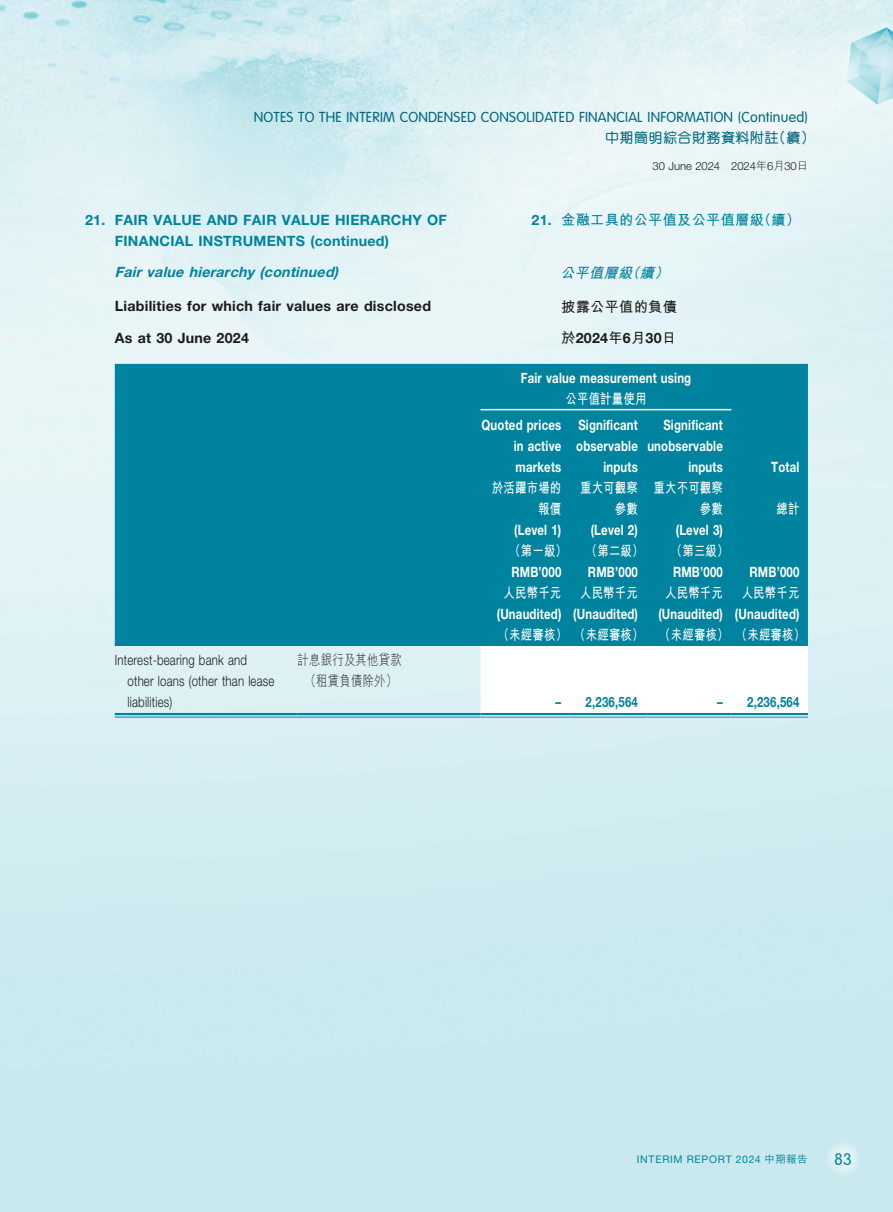
<style>
.page{position:relative;width:893px;height:1212px;background:#fff}
.page>*{position:absolute;margin:0;border:0;box-sizing:border-box;transform-origin:0 0}
.t1{font:300 16.5px "VAG Rounded Std";color:#00839e}
.t2{font:700 14.25px/21px "Helvetica Neue LT Pro";letter-spacing:.015em;color:#fff;text-align:right;scale:.8 1}
.t3{font:700 14.25px/21px "M Hei HK";letter-spacing:.015em;color:#fff;text-align:right;scale:.8 1}
.t4{font:300 14.25px "VAG Rounded Std";letter-spacing:.015em;color:#00647d}
.t5{font:700 14.25px/21px "Helvetica Neue LT Pro";letter-spacing:.015em;color:#00839e}
.t6{font:700 14.25px "Helvetica Neue LT Pro";letter-spacing:.015em;color:#1c1c1b}
.t7{font:300 14.25px/21px "Helvetica Neue LT Pro";letter-spacing:.015em;color:#1c1c1b;scale:.8 1}
.t8{font:italic 700 14.25px "Helvetica Neue LT Pro";color:#00839e}
.t9{font:700 14.25px "Helvetica Neue LT Pro";letter-spacing:.015em;color:#00839e;scale:.8 1}
.t10{font:700 14.25px "M Hei HK";letter-spacing:.015em;color:#00839e}
.t11{font:300 14.25px/21px "M Hei HK";letter-spacing:.015em;color:#1c1c1b;text-align:center;scale:.8 1}
.t12{font:500 14.25px "M Yuen HK";letter-spacing:.015em;color:#00647d}
.t13{font:italic 700 14.25px "M Hei HK";color:#00839e}
.t14{font:700 14.25px "M Hei HK";letter-spacing:.015em;color:#1c1c1b}
.t15{font:300 11.25px "Helvetica Neue LT Pro";letter-spacing:-.01em;color:#1c1c1b}
.t16{font:10.5px "Helvetica Neue LT Pro";letter-spacing:.065em;color:#00839e}
.s1{font-family:"M Hei HK"}
.s2{font-family:"Helvetica Neue LT Pro"}
.s3{font-family:"M Hei HK";font-weight:500}
</style>
<div class="page">
<img style="left:0;top:0;width:893px;height:1212px">
<div style="left:825px;top:1140px;width:36px;height:36px;background:linear-gradient(to right,#d9eff2,#daeff2);border-radius:50%"></div>
<div style="left:115px;top:364px;width:693px;height:280px;background:#00839e"></div>
<svg style="left:480px;top:646px;width:328px;height:71px"></svg>
<hr style="left:480px;top:409px;width:251px;height:1px;background:#fff">
<hr style="left:115px;top:644px;width:183px;height:2px;background:#00839e">
<hr style="left:298px;top:644px;width:182px;height:2px;background:#00839e">
<hr style="left:480px;top:644px;width:90px;height:2px;background:#00839e">
<hr style="left:570px;top:644px;width:76px;height:2px;background:#00839e">
<hr style="left:646px;top:644px;width:85px;height:2px;background:#00839e">
<hr style="left:731px;top:644px;width:77px;height:2px;background:#00839e">
<hr style="left:115px;top:713px;width:183px;height:2px;background:#00839e">
<hr style="left:115px;top:717px;width:183px;height:1px;background:#00839e">
<hr style="left:298px;top:713px;width:182px;height:2px;background:#00839e">
<hr style="left:298px;top:717px;width:182px;height:1px;background:#00839e">
<hr style="left:480px;top:713px;width:90px;height:2px;background:#00839e">
<hr style="left:480px;top:717px;width:90px;height:1px;background:#00839e">
<hr style="left:570px;top:713px;width:76px;height:2px;background:#00839e">
<hr style="left:570px;top:717px;width:76px;height:1px;background:#00839e">
<hr style="left:646px;top:713px;width:85px;height:2px;background:#00839e">
<hr style="left:646px;top:717px;width:85px;height:1px;background:#00839e">
<hr style="left:731px;top:713px;width:77px;height:2px;background:#00839e">
<hr style="left:731px;top:717px;width:77px;height:1px;background:#00839e">
<p class="t4" style="left:254px;top:109px;width:556px">NOTES TO THE INTERIM CONDENSED CONSOLIDATED FINANCIAL INFORMATION (Continued)</p>
<p class="t15" style="left:653px;top:159px;width:157px">30 June 2024 2024<span class="s1">年</span>6<span class="s1">月</span>30<span class="s1">日</span></p>
<p class="t12" style="left:605px;top:128px;width:212px">中期簡明綜合財務資料附註（續）</p>
<p class="t5" style="left:115px;top:209px;width:334px;text-indent:-30px">21. FAIR VALUE AND FAIR VALUE HIERARCHY OF<br>FINANCIAL INSTRUMENTS (continued)</p>
<p class="t8" style="left:115px;top:264px;width:225px">Fair value hierarchy (continued)</p>
<p class="t6" style="left:115px;top:297px;width:318px">Liabilities for which fair values are disclosed</p>
<p class="t6" style="left:115px;top:329px;width:136px">As at 30 June 2024</p>
<p class="t7" style="left:128px;top:649px;width:185px;text-indent:-13px">Interest-bearing bank and other loans (other than lease liabilities)</p>
<p class="t11" style="left:298px;top:649px;width:132px">計息銀行及其他貸款（租賃負債除外）</p>
<p class="t10" style="left:531px;top:210px;width:270px"><span class="s2">21.</span> 金融工具的公平值及公平值層級（續）</p>
<p class="t13" style="left:560px;top:262px;width:114px">公平值層級（續）</p>
<p class="t14" style="left:561px;top:296px;width:117px">披露公平值的負債</p>
<p class="t6" style="left:561px;top:329px;width:116px"><span class="s1">於</span>2024<span class="s1">年</span>6<span class="s1">月</span>30<span class="s1">日</span></p>
<p class="t2" style="left:521px;top:367px;width:215px">Fair value measurement using</p>
<p class="t3" style="left:565px;top:387px;width:103px">公平值計量使用</p>
<p class="t2" style="left:514px;top:414px;width:61px;text-align:justify;text-indent:-32px">Quoted prices in active markets</p>
<p class="t2" style="left:576px;top:414px;width:79px">Significant observable inputs</p>
<p class="t2" style="left:647px;top:414px;width:96px">Significant unobservable inputs</p>
<p class="t3" style="left:492px;top:476px;width:88px">於活躍市場的報價</p>
<p class="t3" style="left:580px;top:476px;width:74px">重大可觀察參數</p>
<p class="t3" style="left:653px;top:476px;width:88px">重大不可觀察參數</p>
<p class="t2" style="left:771px;top:456px;width:37px">Total</p>
<p class="t3" style="left:776px;top:497px;width:30px">總計</p>
<p class="t2" style="left:514px;top:519px;width:60px">(Level 1)</p>
<p class="t2" style="left:591px;top:519px;width:60px">(Level 2)</p>
<p class="t2" style="left:676px;top:519px;width:60px">(Level 3)</p>
<p class="t3" style="left:509px;top:539px;width:74px">（第一級）</p>
<p class="t3" style="left:586px;top:539px;width:74px">（第二級）</p>
<p class="t3" style="left:671px;top:539px;width:74px">（第三級）</p>
<p class="t2" style="left:511px;top:561px;width:64px">RMB’000</p>
<p class="t2" style="left:588px;top:561px;width:64px">RMB’000</p>
<p class="t2" style="left:673px;top:561px;width:64px">RMB’000</p>
<p class="t2" style="left:749px;top:561px;width:64px">RMB’000</p>
<p class="t3" style="left:504px;top:581px;width:74px">人民幣千元</p>
<p class="t3" style="left:580px;top:581px;width:74px">人民幣千元</p>
<p class="t3" style="left:665px;top:581px;width:74px">人民幣千元</p>
<p class="t3" style="left:742px;top:581px;width:74px">人民幣千元</p>
<p class="t2" style="left:497px;top:603px;width:178px">(Unaudited) (Unaudited)</p>
<p class="t2" style="left:658px;top:603px;width:178px">(Unaudited) (Unaudited)</p>
<p class="t3" style="left:498px;top:623px;width:386px">（未經審核） （未經審核） （未經審核） （未經審核）</p>
<p class="t9" style="left:556px;top:693px;width:104px">– 2,236,564</p>
<p class="t9" style="left:717px;top:693px;width:104px">– 2,236,564</p>
<p class="t16" style="left:637px;top:1153px;width:172px">INTERIM REPORT 2024 <span class="s3">中期報告</span></p>
<p class="t1" style="left:834px;top:1150px;width:19px">83</p>
</div>
